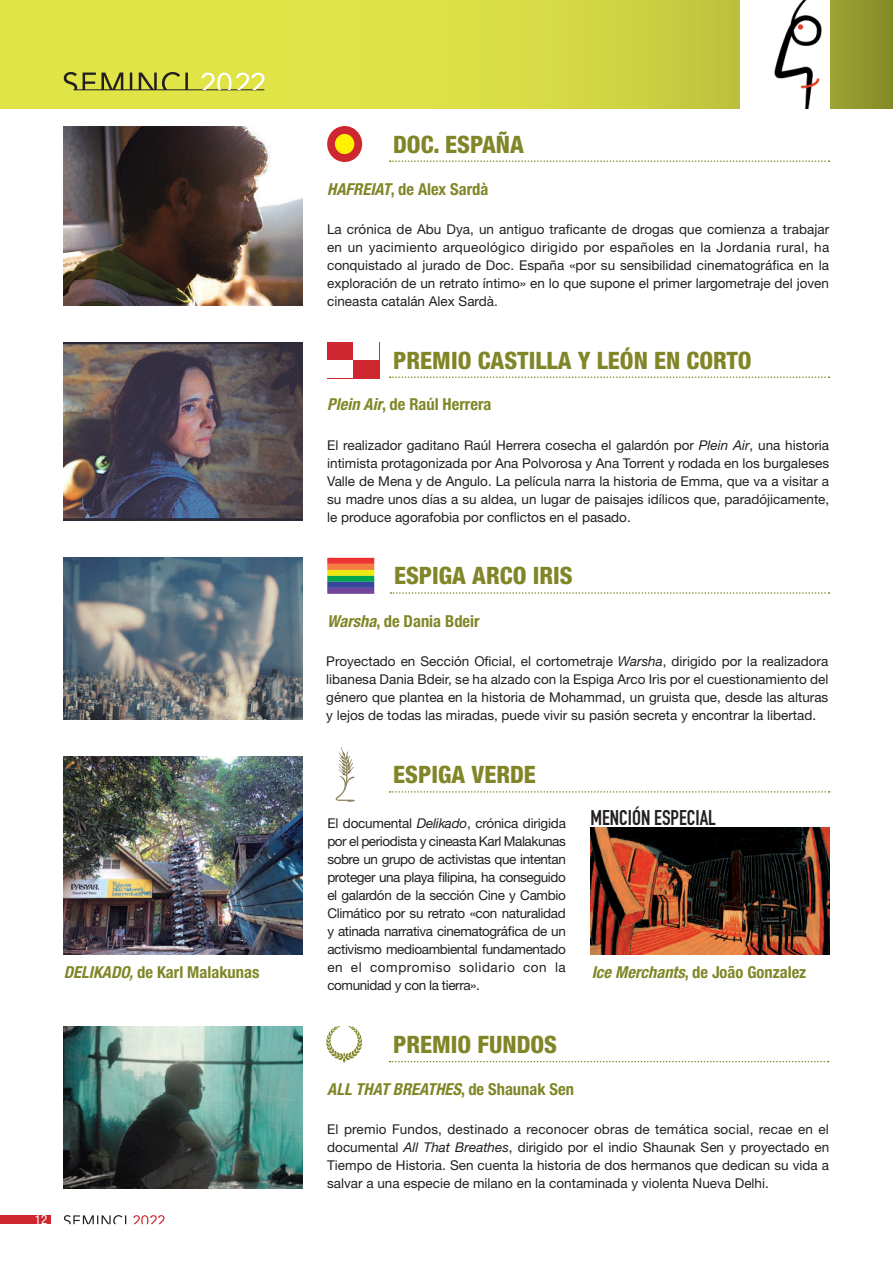
<style>
.page{position:relative;width:893px;height:1263px;background:#fff}
.page>*{position:absolute;margin:0;border:0;box-sizing:border-box;transform-origin:0 0}
.t1{font:800 condensed 24px "Helvetica Neue LT Std";color:#808627}
.t2{font:21px "DIN Engschrift Std";color:#231f20}
.t3{font:700 condensed 16.5px "Helvetica Neue LT Std";color:#808627}
.t4{font:italic 700 condensed 16.5px "Helvetica Neue LT Std";color:#808627}
.t5{font:13.5px/18px "Helvetica Neue LT Std";color:#231f20;text-align:justify}
.t6{font:condensed 12.75px "Helvetica Neue LT Std";color:#fff}
.s1{font-style:italic}
.s2{font-style:normal}
</style>
<div class="page">
<div style="left:0;top:1215px;width:50px;height:9px;background:#cf2730"></div>
<svg style="left:64px;top:1215px;width:62px;height:9px"></svg>
<svg style="left:133px;top:1215px;width:32px;height:9px"></svg>
<svg style="left:0;top:0;width:893px;height:108px;background:#d3d744"></svg>
<hr style="left:73px;top:90px;width:191px;height:1px;background:#231f20">
<img style="left:64px;top:126px;width:238px;height:180px">
<img style="left:590px;top:828px;width:239px;height:126px">
<svg style="left:390px;top:160px;width:439px;height:2px"></svg>
<svg style="left:390px;top:376px;width:439px;height:2px"></svg>
<svg style="left:390px;top:1061px;width:439px;height:1px"></svg>
<div style="left:327px;top:342px;width:53px;height:36px;background:#cf2730"></div>
<div style="left:353px;top:342px;width:26px;height:18px;background:#fff"></div>
<div style="left:328px;top:360px;width:25px;height:18px;background:#fff"></div>
<svg style="left:326px;top:1026px;width:36px;height:36px"></svg>
<div style="left:327px;top:126px;width:35px;height:36px;background:#cf2730;border-radius:50%"></div>
<div style="left:335px;top:134px;width:19px;height:20px;background:#fff101;border-radius:50%"></div>
<svg style="left:327px;top:558px;width:47px;height:36px;background:#96795b"></svg>
<svg style="left:390px;top:592px;width:439px;height:2px"></svg>
<svg style="left:64px;top:72px;width:124px;height:18px;background:#a3a53a"></svg>
<img style="left:741px;top:0;width:88px;height:108px">
<svg style="left:201px;top:73px;width:63px;height:17px"></svg>
<svg style="left:390px;top:791px;width:440px;height:2px"></svg>
<svg style="left:335px;top:747px;width:20px;height:55px"></svg>
<img style="left:64px;top:342px;width:238px;height:179px">
<img style="left:64px;top:558px;width:238px;height:162px">
<img style="left:64px;top:757px;width:238px;height:197px">
<img style="left:64px;top:1026px;width:238px;height:162px">
<p class="t3" style="left:64px;top:962px;width:197px"><span class="s1">DELIKADO,</span> de Karl Malakunas</p>
<p class="t6" style="left:35px;top:1212px;width:14px">12</p>
<h1 class="t1" style="left:393px;top:129px;width:132px">DOC. ESPAÑA</h1>
<p class="t3" style="left:327px;top:179px;width:163px"><span class="s1">HAFREIAT</span>, de Alex Sardà</p>
<p class="t5" style="left:327px;top:220px;width:504px">La crónica de Abu Dya, un antiguo traficante de drogas que comienza a trabajar en un yacimiento arqueológico dirigido por españoles en la Jordania rural, ha conquistado al jurado de Doc. España «por su sensibilidad cinematográfica en la exploración de un retrato íntimo» en lo que supone el primer largometraje del joven cineasta catalán Alex Sardà.</p>
<h1 class="t1" style="left:393px;top:345px;width:360px">PREMIO CASTILLA Y LEÓN EN CORTO</h1>
<p class="t3" style="left:327px;top:394px;width:166px"><span class="s1">Plein Air</span>, de Raúl Herrera</p>
<p class="t5" style="left:327px;top:436px;width:503px">El realizador gaditano Raúl Herrera cosecha el galardón por <span class="s1">Plein Air</span>, una historia intimista protagonizada por Ana Polvorosa y Ana Torrent y rodada en los burgaleses Valle de Mena y de Angulo. La película narra la historia de Emma, que va a visitar a su madre unos días a su aldea, un lugar de paisajes idílicos que, paradójicamente, le produce agorafobia por conflictos en el pasado.</p>
<h1 class="t1" style="left:394px;top:561px;width:180px">ESPIGA ARCO IRIS</h1>
<p class="t3" style="left:327px;top:611px;width:154px"><span class="s1">Warsha</span>, de Dania Bdeir</p>
<p class="t5" style="left:326px;top:652px;width:504px">Proyectado en Sección Oficial, el cortometraje <span class="s1">Warsha</span>, dirigido por la realizadora libanesa Dania Bdeir, se ha alzado con la Espiga Arco Iris por el cuestionamiento del género que plantea en la historia de Mohammad, un gruista que, desde las alturas y lejos de todas las miradas, puede vivir su pasión secreta y encontrar la libertad.</p>
<h1 class="t1" style="left:393px;top:760px;width:144px">ESPIGA VERDE</h1>
<p class="t5" style="left:327px;top:814px;width:240px">El documental <span class="s1">Delikado</span>, crónica dirigida por el periodista y cineasta Karl Malakunas sobre un grupo de activistas que intentan proteger una playa filipina, ha conseguido el galardón de la sección Cine y Cambio Climático por su retrato «con naturalidad y atinada narrativa cinematográfica de un activismo medioambiental fundamentado en el compromiso solidario con la comunidad y con la tierra».</p>
<h1 class="t1" style="left:393px;top:1029px;width:166px">PREMIO FUNDOS</h1>
<p class="t4" style="left:327px;top:1079px;width:248px">ALL THAT BREATHES<span class="s2">, de Shaunak Sen</span></p>
<h2 class="t2" style="left:590px;top:805px;width:127px">MENCIÓN ESPECIAL</h2>
<p class="t3" style="left:592px;top:962px;width:216px"><span class="s1">Ice Merchants</span>, de João Gonzalez</p>
<p class="t5" style="left:327px;top:1120px;width:504px">El premio Fundos, destinado a reconocer obras de temática social, recae en el documental <span class="s1">All That Breathes</span>, dirigido por el indio Shaunak Sen y proyectado en Tiempo de Historia. Sen cuenta la historia de dos hermanos que dedican su vida a salvar a una especie de milano en la contaminada y violenta Nueva Delhi.</p>
</div>
